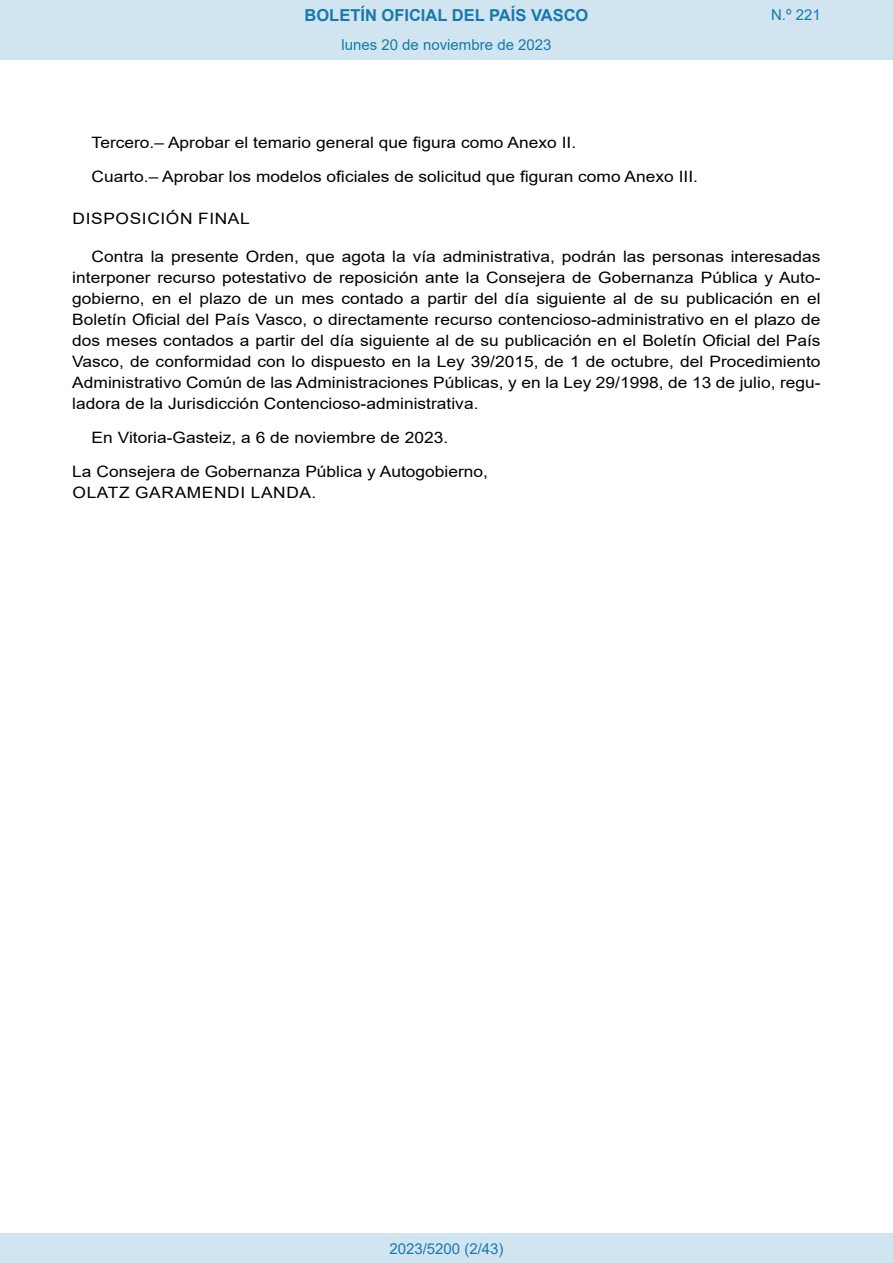
<style>
.page{position:relative;width:893px;height:1263px;background:#fff}
.page>*{position:absolute;margin:0;border:0;box-sizing:border-box;transform-origin:0 0}
.t1{font:700 16.5px "Arial";color:#1879ad}
.BOPVDetalle{font:15.6px/21px "Arial";color:#000;text-align:justify;scale:1.11 1}
.BOPVFirmaPuesto{font:15.6px "Arial";color:#000;scale:1.11 1}
.BOPVFirmaLugFec{font:15.6px "Arial";color:#000;scale:1.11 1}
.BOPVFirmaNombre{font:15.6px "Arial";letter-spacing:.035em;color:#000;scale:1.11 1}
.BOPVDisposicion{font:15.6px "Arial";letter-spacing:.035em;color:#000;scale:1.11 1}
.Paginacion_Centro{font:15px "Arial";color:#1879ad}
</style>
<div class="page">
<div style="left:0;top:0;width:893px;height:60px;background:#d0e5f0"></div>
<div style="left:0;top:1233px;width:893px;height:30px;background:#d0e5f0"></div>
<p class="t1" style="left:305px;top:3px;width:285px">BOLETÍN OFICIAL DEL PAÍS VASCO</p>
<p class="Paginacion_Centro" style="left:341px;top:35px;width:212px">lunes 20 de noviembre de 2023</p>
<p class="Paginacion_Centro" style="left:771px;top:5px;width:51px">N.º 221</p>
<p class="BOPVDetalle" style="left:92px;top:132px;width:438px">Tercero.– Aprobar el temario general que figura como Anexo II.</p>
<p class="BOPVDetalle" style="left:92px;top:166px;width:548px">Cuarto.– Aprobar los modelos oficiales de solicitud que figuran como Anexo III.</p>
<p class="BOPVDisposicion" style="left:73px;top:208px;width:161px">DISPOSICIÓN FINAL</p>
<p class="BOPVDetalle" style="left:72px;top:246px;width:676px;text-indent:19px">Contra la presente Orden, que agota la vía administrativa, podrán las personas interesadas interponer recurso potestativo de reposición ante la Consejera de Gobernanza Pública y Auto&shy;gobierno, en el plazo de un mes contado a partir del día siguiente al de su publicación en el Boletín Oficial del País Vasco, o directamente recurso contencioso-administrativo en el plazo de dos meses contados a partir del día siguiente al de su publicación en el Boletín Oficial del País Vasco, de conformidad con lo dispuesto en la Ley 39/2015, de 1 de octubre, del Procedimiento Administrativo Común de las Administraciones Públicas, y en la Ley 29/1998, de 13 de julio, regu&shy;ladora de la Jurisdicción Contencioso-administrativa.</p>
<p class="BOPVFirmaLugFec" style="left:92px;top:427px;width:323px">En Vitoria-Gasteiz, a 6 de noviembre de 2023.</p>
<p class="BOPVFirmaPuesto" style="left:72px;top:460px;width:376px">La Consejera de Gobernanza Pública y Autogobierno,</p>
<p class="BOPVFirmaNombre" style="left:73px;top:481px;width:221px">OLATZ GARAMENDI LANDA.</p>
<p class="Paginacion_Centro" style="left:389px;top:1238px;width:116px">2023/5200 (2/43)</p>
</div>
